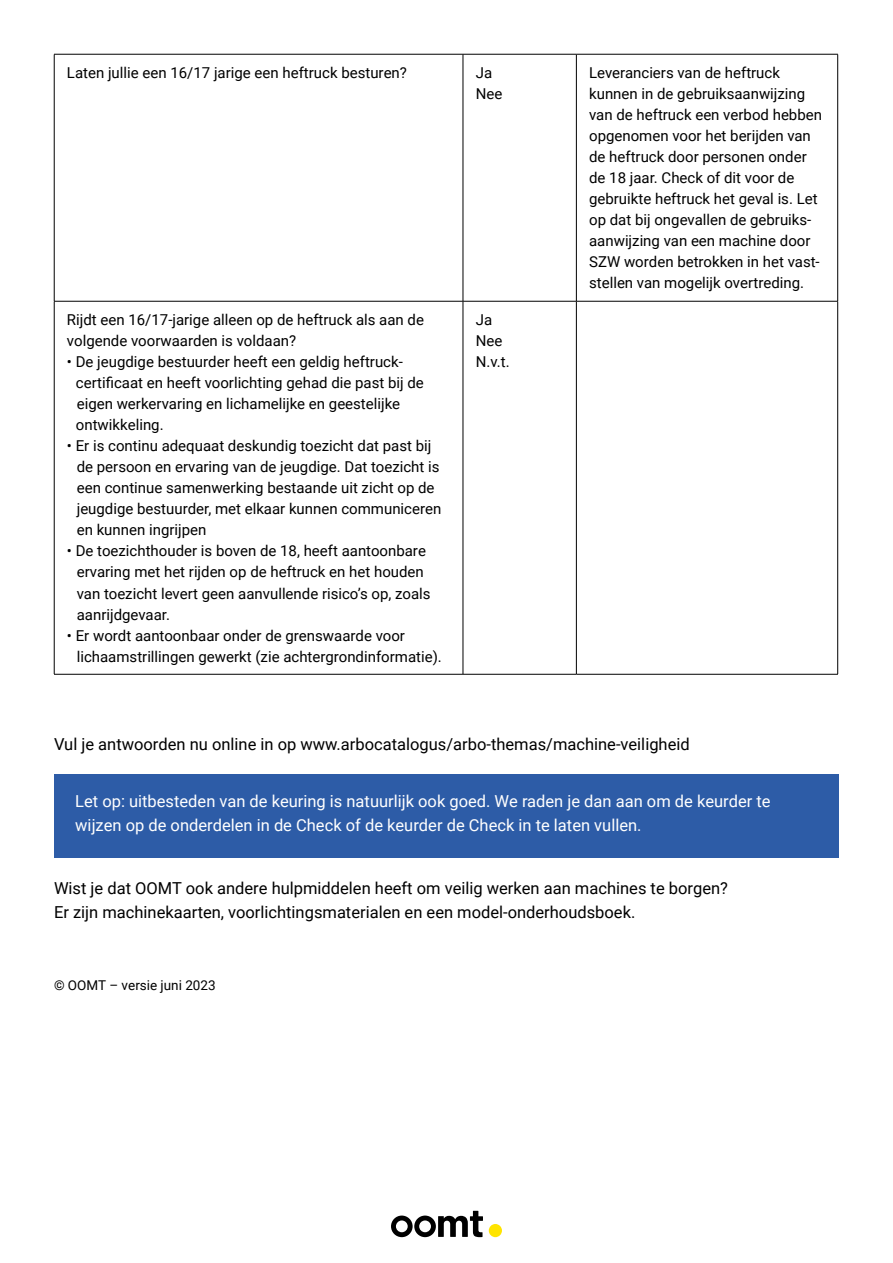
<style>
.page{position:relative;width:893px;height:1263px;background:#fff}
.page>*{position:absolute;margin:0;border:0;box-sizing:border-box;transform-origin:0 0}
.t1{font:16.5px/24px "Roboto";color:#000}
.t2{font:16.5px/24px "Roboto";color:#fff}
.t3{font:15px/21px "Roboto";color:#000}
.t4{font:13.5px "Roboto";color:#000}
</style>
<div class="page">
<hr style="left:463px;top:54px;width:1px;height:247px;background:#000">
<hr style="left:576px;top:54px;width:1px;height:247px;background:#000">
<hr style="left:463px;top:301px;width:1px;height:373px;background:#000">
<hr style="left:576px;top:301px;width:1px;height:373px;background:#000">
<hr style="left:54px;top:54px;width:409px;height:1px;background:#000">
<hr style="left:54px;top:54px;width:1px;height:247px;background:#000">
<hr style="left:463px;top:54px;width:113px;height:1px;background:#000">
<hr style="left:576px;top:54px;width:262px;height:1px;background:#000">
<hr style="left:837px;top:54px;width:1px;height:247px;background:#000">
<hr style="left:54px;top:301px;width:409px;height:1px;background:#000">
<hr style="left:54px;top:301px;width:1px;height:373px;background:#000">
<hr style="left:463px;top:301px;width:113px;height:1px;background:#000">
<hr style="left:576px;top:301px;width:262px;height:1px;background:#000">
<hr style="left:837px;top:301px;width:1px;height:373px;background:#000">
<hr style="left:54px;top:674px;width:409px;height:1px;background:#000">
<hr style="left:463px;top:674px;width:113px;height:1px;background:#000">
<hr style="left:576px;top:674px;width:262px;height:1px;background:#000">
<div style="left:54px;top:774px;width:785px;height:84px;background:#2d5ca7"></div>
<div style="left:489px;top:1224px;width:13px;height:13px;background:#ffe400;border-radius:50%"></div>
<svg style="left:391px;top:1211px;width:92px;height:26px"></svg>
<p class="t3" style="left:67px;top:62px;width:341px">Laten jullie een 16/17 jarige een heftruck besturen?</p>
<p class="t3" style="left:476px;top:62px;width:28px">Ja<br>Nee</p>
<p class="t3" style="left:589px;top:62px;width:234px">Leveranciers van de heftruck kunnen in de gebruiksaanwijzing van de heftruck een verbod hebben opgenomen voor het berijden van de heftruck door personen onder de 18 jaar. Check of dit voor de gebruikte heftruck het geval is. Let op dat bij ongevallen de gebruiks&shy;aanwijzing van een machine door<br>SZW worden betrokken in het vast&shy;stellen van mogelijk overtreding.</p>
<p class="t3" style="left:67px;top:309px;width:359px">Rijdt een 16/17-jarige alleen op de heftruck als aan de volgende voorwaarden is voldaan?</p>
<p class="t3" style="left:76px;top:351px;width:349px;text-indent:-9px">• De jeugdige bestuurder heeft een geldig heftruck&shy;certificaat en heeft voorlichting gehad die past bij de eigen werkervaring en lichamelijke en geestelijke ontwikkeling.</p>
<p class="t3" style="left:77px;top:435px;width:366px;text-indent:-10px">• Er is continu adequaat deskundig toezicht dat past bij de persoon en ervaring van de jeugdige. Dat toezicht is een continue samenwerking bestaande uit zicht op de jeugdige bestuurder, met elkaar kunnen communiceren en kunnen ingrijpen</p>
<p class="t3" style="left:77px;top:540px;width:355px;text-indent:-10px">• De toezichthouder is boven de 18, heeft aantoonbare ervaring met het rijden op de heftruck en het houden van toezicht levert geen aanvullende risico’s op, zoals aanrijdgevaar.</p>
<p class="t3" style="left:77px;top:624px;width:367px;text-indent:-10px">• Er wordt aantoonbaar onder de grenswaarde voor lichaamstrillingen gewerkt (zie achtergrondinformatie).</p>
<p class="t3" style="left:476px;top:309px;width:35px">Ja<br>Nee<br>N.v.t.</p>
<p class="t1" style="left:54px;top:732px;width:637px">Vul je antwoorden nu online in op www.arbocatalogus/arbo-themas/machine-veiligheid</p>
<p class="t2" style="left:75px;top:789px;width:697px">Let op: uitbesteden van de keuring is natuurlijk ook goed. We raden je dan aan om de keurder te wijzen op de onderdelen in de Check of de keurder de Check in te laten vullen.</p>
<p class="t1" style="left:54px;top:876px;width:675px">Wist je dat OOMT ook andere hulpmiddelen heeft om veilig werken aan machines te borgen?<br>Er zijn machinekaarten, voorlichtingsmaterialen en een model-onderhoudsboek.</p>
<p class="t4" style="left:54px;top:976px;width:163px">© OOMT – versie juni 2023</p>
</div>
